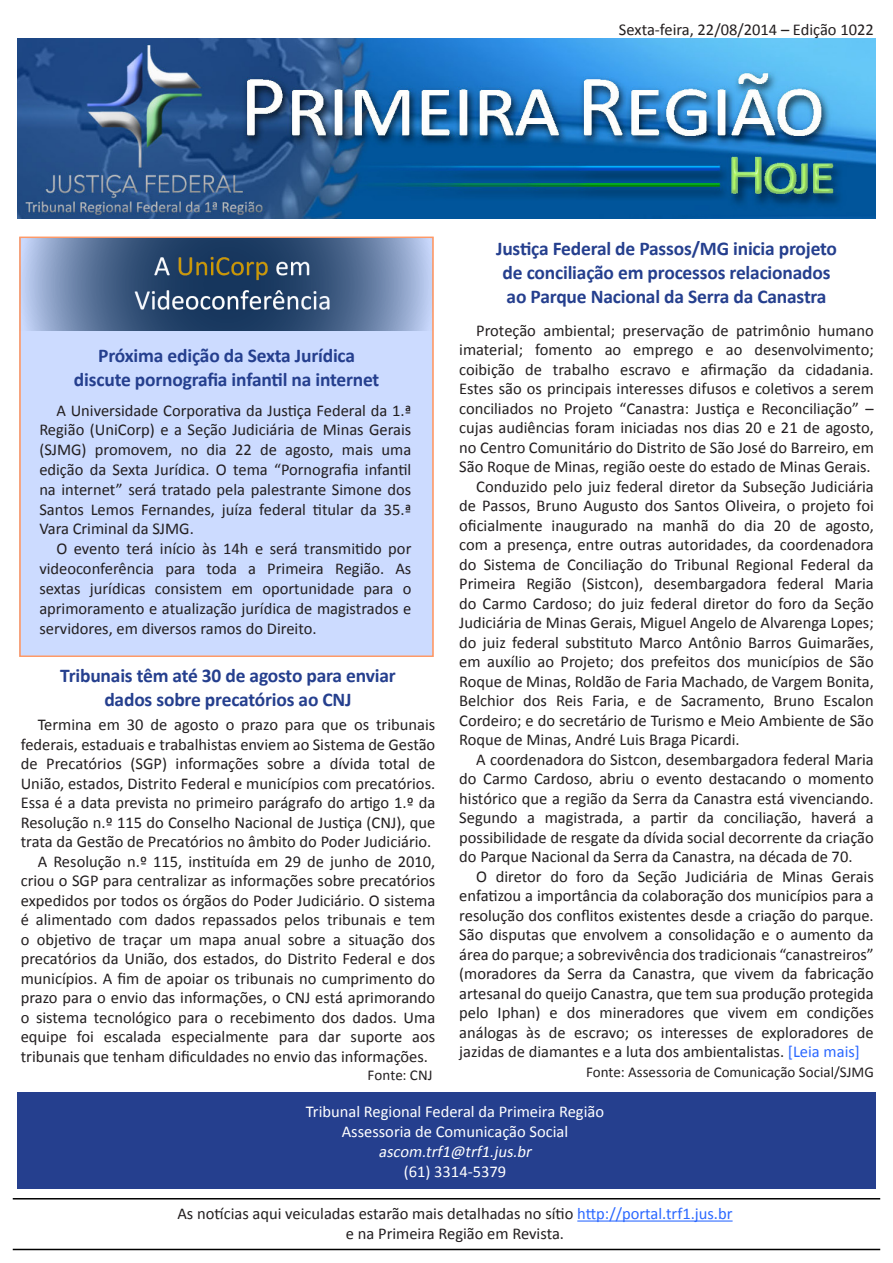
<style>
.page{position:relative;width:893px;height:1263px;background:#fff}
.page>*{position:absolute;margin:0;border:0;box-sizing:border-box;transform-origin:0 0}
.Título_2{font:700 19.5px "Calibri";letter-spacing:-.01em;color:#253f8e}
.Texto{font:16.5px/19.5px "Calibri";color:#231f20;text-align:justify}
.Texto-2{font:16.5px "Calibri";color:#fff}
.Texto-3{font:italic 16.5px "Calibri";color:#fff}
.Texto-4{font:15px "Calibri";color:#231f20}
._01_TEXTO_DESTAQUE_D{font:15px "Calibri";letter-spacing:.005em;color:#231f20}
.s1{color:#2b68ff}
</style>
<div class="page">
<div style="left:17px;top:1092px;width:859px;height:96px;background:#253f8e"></div>
<img style="left:17px;top:39px;width:859px;height:179px">
<hr style="left:577px;top:1220px;width:156px;height:1px;background:#2b68ff">
<hr style="left:13px;top:1198px;width:867px;height:1px;background:#000">
<hr style="left:13px;top:1249px;width:867px;height:1px;background:#000">
<div style="left:19px;top:237px;width:414px;height:420px;background:#ccdbff"></div>
<img style="left:19px;top:238px;width:413px;height:93px">
<p class="Texto" style="left:619px;top:19px;width:256px">Sexta-feira, 22/08/2014 – Edição 1022</p>
<p class="Título_2" style="left:98px;top:344px;width:258px">Próxima edição da Sexta Jurídica</p>
<p class="Título_2" style="left:74px;top:368px;width:307px">discute pornografia infantil na internet</p>
<p class="Texto" style="left:39px;top:399px;width:374px;text-indent:17px">A Universidade Corporativa da Justiça Federal da 1.ª Região (UniCorp) e a Seção Judiciária de Minas Gerais (SJMG) promovem, no dia 22 de agosto, mais uma edição da Sexta Jurídica. O tema “Pornografia infantil na internet” será tratado pela palestrante Simone dos Santos Lemos Fernandes, juíza federal titular da 35.ª Vara Criminal da SJMG.</p>
<p class="Texto" style="left:39px;top:538px;width:374px;text-indent:17px">O evento terá início às 14h e será transmitido por videoconferência para toda a Primeira Região. As sextas jurídicas consistem em oportunidade para o aprimoramento e atualização jurídica de magistrados e servidores, em diversos ramos do Direito.</p>
<p class="Título_2" style="left:60px;top:664px;width:337px">Tribunais têm até 30 de agosto para enviar</p>
<p class="Título_2" style="left:104px;top:688px;width:249px">dados sobre precatórios ao CNJ</p>
<p class="Texto" style="left:21px;top:714px;width:416px;text-indent:17px">Termina em 30 de agosto o prazo para que os tribunais federais, estaduais e trabalhistas enviem ao Sistema de Gestão de Precatórios (SGP) informações sobre a dívida total de União, estados, Distrito Federal e municípios com precatórios.<br>Essa é a data prevista no primeiro parágrafo do artigo 1.º da Resolução n.º 115 do Conselho Nacional de Justiça (CNJ), que trata da Gestão de Precatórios no âmbito do Poder Judiciário.</p>
<p class="Texto" style="left:21px;top:851px;width:416px;text-indent:17px">A Resolução n.º 115, instituída em 29 de junho de 2010, criou o SGP para centralizar as informações sobre precatórios expedidos por todos os órgãos do Poder Judiciário. O sistema é alimentado com dados repassados pelos tribunais e tem o objetivo de traçar um mapa anual sobre a situação dos precatórios da União, dos estados, do Distrito Federal e dos municípios. A fim de apoiar os tribunais no cumprimento do prazo para o envio das informações, o CNJ está aprimorando o sistema tecnológico para o recebimento dos dados. Uma equipe foi escalada especialmente para dar suporte aos tribunais que tenham dificuldades no envio das informações.</p>
<p class="_01_TEXTO_DESTAQUE_D" style="left:368px;top:1065px;width:67px">Fonte: CNJ</p>
<p class="Título_2" style="left:496px;top:236px;width:342px">Justiça Federal de Passos/MG inicia projeto</p>
<p class="Título_2" style="left:503px;top:260px;width:330px">de conciliação em processos relacionados</p>
<p class="Título_2" style="left:507px;top:284px;width:321px">ao Parque Nacional da Serra da Canastra</p>
<p class="Texto" style="left:459px;top:320px;width:416px;text-indent:17px">Proteção ambiental; preservação de patrimônio humano imaterial; fomento ao emprego e ao desenvolvimento; coibição de trabalho escravo e afirmação da cidadania.<br>Estes são os principais interesses difusos e coletivos a serem conciliados no Projeto “Canastra: Justiça e Reconciliação” – cujas audiências foram iniciadas nos dias 20 e 21 de agosto, no Centro Comunitário do Distrito de São José do Barreiro, em São Roque de Minas, região oeste do estado de Minas Gerais.</p>
<p class="Texto" style="left:459px;top:476px;width:416px;text-indent:17px">Conduzido pelo juiz federal diretor da Subseção Judiciária de Passos, Bruno Augusto dos Santos Oliveira, o projeto foi oficialmente inaugurado na manhã do dia 20 de agosto, com a presença, entre outras autoridades, da coordenadora do Sistema de Conciliação do Tribunal Regional Federal da Primeira Região (Sistcon), desembargadora federal Maria do Carmo Cardoso; do juiz federal diretor do foro da Seção Judiciária de Minas Gerais, Miguel Angelo de Alvarenga Lopes; do juiz federal substituto Marco Antônio Barros Guimarães, em auxílio ao Projeto; dos prefeitos dos municípios de São Roque de Minas, Roldão de Faria Machado, de Vargem Bonita, Belchior dos Reis Faria, e de Sacramento, Bruno Escalon Cordeiro; e do secretário de Turismo e Meio Ambiente de São Roque de Minas, André Luis Braga Picardi.</p>
<p class="Texto" style="left:459px;top:749px;width:416px;text-indent:17px">A coordenadora do Sistcon, desembargadora federal Maria do Carmo Cardoso, abriu o evento destacando o momento histórico que a região da Serra da Canastra está vivenciando.<br>Segundo a magistrada, a partir da conciliação, haverá a possibilidade de resgate da dívida social decorrente da criação do Parque Nacional da Serra da Canastra, na década de 70.</p>
<p class="Texto" style="left:459px;top:866px;width:416px;text-indent:17px">O diretor do foro da Seção Judiciária de Minas Gerais enfatizou a importância da colaboração dos municípios para a resolução dos conflitos existentes desde a criação do parque.<br>São disputas que envolvem a consolidação e o aumento da área do parque; a sobrevivência dos tradicionais “canastreiros” (moradores da Serra da Canastra, que vivem da fabricação artesanal do queijo Canastra, que tem sua produção protegida pelo Iphan) e dos mineradores que vivem em condições análogas às de escravo; os interesses de exploradores de jazidas de diamantes e a luta dos ambientalistas. <span class="s1">[Leia mais]</span></p>
<p class="Texto-4" style="left:586px;top:1062px;width:289px">Fonte: Assessoria de Comunicação Social/SJMG</p>
<p class="Texto-2" style="left:306px;top:1101px;width:300px">Tribunal Regional Federal da Primeira Região</p>
<p class="Texto-2" style="left:342px;top:1121px;width:228px">Assessoria de Comunicação Social</p>
<p class="Texto-3" style="left:379px;top:1141px;width:158px">ascom.trf1@trf1.jus.br</p>
<p class="Texto-2" style="left:404px;top:1161px;width:104px">(61) 3314-5379</p>
<p class="Texto" style="left:177px;top:1203px;width:557px">As notícias aqui veiculadas estarão mais detalhadas no sítio <span class="s1">http://portal.trf1.jus.br</span></p>
<p class="Texto" style="left:346px;top:1223px;width:220px">e na Primeira Região em Revista.</p>
</div>
